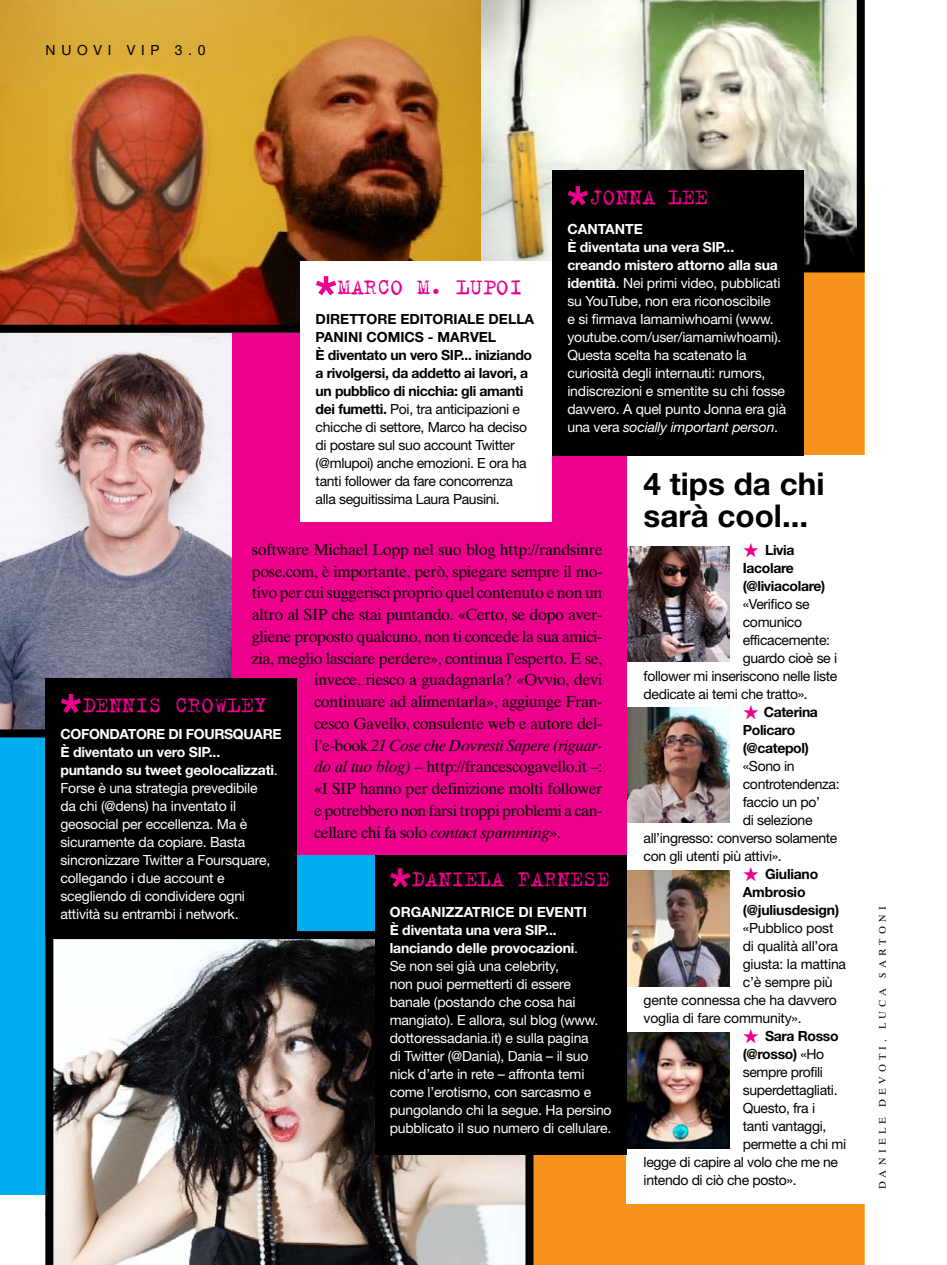
<style>
.page{position:relative;width:947px;height:1265px;background:#fff}
.page>*{position:absolute;margin:0;border:0;box-sizing:border-box;transform-origin:0 0}
.t1{font:700 56px "Helvetica Neue LT Std";color:#ec008c}
.t2{font:700 31.4px/32.4px "Helvetica Neue LT Std";color:#000}
.t3{font:24px "Trixie";color:#ec008c}
.t4{font:16px "Times Ten LT Std";letter-spacing:-.025em;color:#000}
.t5{font:italic 16px "Times Ten LT Std";letter-spacing:-.03em;color:#000}
.t6{font:14px/18px "Helvetica Neue LT Std";letter-spacing:-.015em;color:#fff}
.t7{font:14px/18px "Helvetica Neue LT Std";letter-spacing:-.025em;color:#000}
.t8{font:700 14px/18px "Helvetica Neue LT Std";letter-spacing:-.025em;color:#000}
.t9{font:700 14px "Helvetica Neue LT Std";letter-spacing:-.025em;color:#fff}
.t10{font:14px "Helvetica Neue LT Std";letter-spacing:.42em;color:#000}
.t11{font:9.6px "Times Ten LT Std";letter-spacing:.43em;color:#000}
.s1{font-weight:700}
.s2{font-style:italic}
.s3{color:#ec008c}
.s4{font-weight:400}
.s5{font-style:normal}
</style>
<div class="page">
<div style="left:533px;top:272px;width:332px;height:992px;background:#f7931d"></div>
<div style="left:0;top:737px;width:375px;height:457px;background:#00adef"></div>
<img style="left:481px;top:0;width:384px;height:272px">
<img style="left:45px;top:931px;width:488px;height:333px">
<img style="left:0;top:0;width:481px;height:325px">
<div style="left:626px;top:455px;width:239px;height:748px;background:#fff"></div>
<img style="left:626px;top:546px;width:103px;height:115px">
<img style="left:626px;top:707px;width:103px;height:115px">
<svg style="left:0;top:325px;width:300px;height:412px"></svg>
<div style="left:232px;top:333px;width:394px;height:522px;background:#ec008c"></div>
<img style="left:626px;top:870px;width:103px;height:115px">
<img style="left:626px;top:1032px;width:103px;height:115px">
<div style="left:300px;top:261px;width:252px;height:260px;background:#fff"></div>
<div style="left:552px;top:170px;width:252px;height:285px;background:#000"></div>
<div style="left:45px;top:678px;width:252px;height:258px;background:#000"></div>
<div style="left:375px;top:855px;width:251px;height:299px;background:#000"></div>
<p class="t10" style="left:45px;top:42px;width:162px">nuovi vip 3.0</p>
<h1 class="t1" style="left:566px;top:171px;width:24px">*</h1>
<h3 class="t3" style="left:589px;top:181px;width:120px">JONNA LEE</h3>
<p class="t6" style="left:567px;top:220px;width:220px"><span class="s1">cantante<br>È diventata una vera SIP... creando mistero attorno alla sua identità</span>. Nei primi video, pubblicati su YouTube, non era riconoscibile<br>e si firmava I amamiwhoami (www. youtube.com/user/iamamiwhoami).<br>Questa scelta ha scatenato la curiosità degli internauti: rumors, indiscrezioni e smentite su chi fosse davvero. A quel punto Jonna era già una vera <span class="s2">socially important person</span>.</p>
<h1 class="t1" style="left:315px;top:261px;width:24px">*</h1>
<h3 class="t3" style="left:337px;top:271px;width:14px">MARCO</h3>
<h3 class="t3" style="left:417px;top:271px;width:54px">M. LUPOI</h3>
<p class="t8" style="left:316px;top:309px;width:25px">DIrett</p>
<p class="t8" style="left:366px;top:309px;width:43px">ore edit</p>
<p class="t8" style="left:432px;top:309px;width:20px">oriale</p>
<p class="t7" style="left:316px;top:309px;width:220px;text-indent:173px"><span class="s1">DELLA<br>PANINI COMICS - MARVEL<br>È diventato un vero SIP... iniziando a rivolgersi, da addetto ai lavori, a un pubblico di nicchia: gli amanti dei fumetti.</span> Poi, tra anticipazioni e chicche di settore, Marco ha deciso di postare sul suo account Twitter (@mlupoi) anche emozioni. E ora ha tanti follower da fare concorrenza alla seguitissima Laura Pausini.</p>
<h2 class="t2" style="left:643px;top:466px;width:182px">4 tips da chi sarà cool...</h2>
<p class="t8" style="left:743px;top:540px;width:84px"><span class="s3">★</span> Livia<br>Iacolare (@liviacolare)</p>
<p class="t7" style="left:743px;top:594px;width:68px">«Verifico se</p>
<p class="t7" style="left:743px;top:612px;width:61px">comunico</p>
<p class="t7" style="left:743px;top:630px;width:89px">efficacemente:</p>
<p class="t7" style="left:743px;top:648px;width:96px">guardo cioè se i</p>
<p class="t7" style="left:643px;top:666px;width:195px">follower mi inseriscono nelle liste</p>
<p class="t7" style="left:643px;top:684px;width:166px">dedicate ai temi che tratto».</p>
<p class="t8" style="left:743px;top:702px;width:77px"><span class="s3">★</span> Caterina<br>Policaro (@catepol)</p>
<p class="t7" style="left:743px;top:756px;width:53px">«Sono in</p>
<p class="t7" style="left:743px;top:774px;width:98px">controtendenza:</p>
<p class="t7" style="left:743px;top:792px;width:79px">faccio un po’</p>
<p class="t7" style="left:743px;top:810px;width:71px">di selezione</p>
<p class="t7" style="left:643px;top:828px;width:195px">all’ingresso: converso solamente</p>
<p class="t7" style="left:643px;top:846px;width:140px">con gli utenti più attivi».</p>
<p class="t8" style="left:743px;top:864px;width:98px"><span class="s3">★</span> Giuliano<br>Ambrosio (@juliusdesign)</p>
<p class="t7" style="left:743px;top:918px;width:92px">«Pubblico post</p>
<p class="t7" style="left:743px;top:936px;width:97px">di qualità all’ora</p>
<p class="t7" style="left:743px;top:954px;width:105px">giusta: la mattina</p>
<p class="t7" style="left:743px;top:972px;width:91px">c’è sempre più</p>
<p class="t7" style="left:643px;top:990px;width:195px">gente connessa che ha davvero</p>
<p class="t7" style="left:643px;top:1008px;width:160px">voglia di fare community».</p>
<p class="t8" style="left:743px;top:1026px;width:97px"><span class="s3">★</span> Sara Rosso</p>
<p class="t8" style="left:743px;top:1044px;width:83px">(@rosso) <span class="s4">«Ho</span></p>
<p class="t7" style="left:743px;top:1062px;width:82px">sempre profili</p>
<p class="t7" style="left:743px;top:1080px;width:96px">superdettagliati.</p>
<p class="t7" style="left:743px;top:1098px;width:74px">Questo, fra i</p>
<p class="t7" style="left:743px;top:1116px;width:85px">tanti vantaggi,</p>
<p class="t7" style="left:743px;top:1134px;width:105px">permette a chi mi</p>
<p class="t7" style="left:643px;top:1152px;width:196px">legge di capire al volo che me ne</p>
<p class="t7" style="left:643px;top:1170px;width:154px">intendo di ciò che posto».</p>
<p class="t4" style="left:252px;top:540px;width:352px">software Michael Lopp nel suo blog http://randsinre</p>
<p class="t4" style="left:252px;top:561px;width:352px">pose.com, è importante, però, spiegare sempre il mo-</p>
<p class="t4" style="left:252px;top:583px;width:352px">tivo per cui suggerisci proprio quel contenuto e non un</p>
<p class="t4" style="left:252px;top:605px;width:352px">altro al SIP che stai puntando. «Certo, se dopo aver-</p>
<p class="t4" style="left:252px;top:627px;width:352px">gliene proposto qualcuno, non ti concede la sua amici-</p>
<p class="t4" style="left:252px;top:648px;width:352px">zia, meglio lasciare perdere», continua l’esperto. E se,</p>
<p class="t4" style="left:314px;top:670px;width:290px">invece, riesco a guadagnarla? «Ovvio, devi</p>
<p class="t4" style="left:314px;top:692px;width:290px">continuare ad alimentarla», aggiunge Fran-</p>
<p class="t4" style="left:314px;top:713px;width:290px">cesco Gavello, consulente web e autore del-</p>
<p class="t5" style="left:314px;top:735px;width:290px"><span class="s5">l’e-book</span> 21 Cose che Dovresti Sapere (riguar-</p>
<p class="t4" style="left:314px;top:757px;width:290px"><span class="s2">do al tuo blog)</span> – http://francescogavello.it –:</p>
<p class="t4" style="left:314px;top:779px;width:290px">«I SIP hanno per definizione molti follower</p>
<p class="t4" style="left:314px;top:800px;width:290px">e potrebbero non farsi troppi problemi a can-</p>
<p class="t4" style="left:314px;top:822px;width:249px">cellare chi fa solo <span class="s2">contact spamming</span>».</p>
<h1 class="t1" style="left:60px;top:679px;width:24px">*</h1>
<h3 class="t3" style="left:82px;top:689px;width:14px">DENNIS</h3>
<h3 class="t3" style="left:175px;top:689px;width:14px">CROWLEY</h3>
<p class="t9" style="left:60px;top:725px;width:49px">cofondat</p>
<p class="t6" style="left:60px;top:725px;width:219px;text-indent:76px"><span class="s1">ore di foursquare<br>È diventato un vero SIP... puntando su tweet geolocalizzati</span>.<br>Forse è una strategia prevedibile<br>da chi (@dens) ha inventato il geosocial per eccellenza. Ma è sicuramente da copiare. Basta sincronizzare Twitter a Foursquare, collegando i due account e scegliendo di condividere ogni attività su entrambi i network.</p>
<h1 class="t1" style="left:389px;top:853px;width:24px">*</h1>
<h3 class="t3" style="left:412px;top:863px;width:200px">DANIELA FARNESE</h3>
<p class="t9" style="left:390px;top:903px;width:21px">organizzatrice</p>
<p class="t6" style="left:390px;top:902px;width:223px;text-indent:129px"><span class="s1">di eventi<br>È diventata una vera SIP... lanciando delle provocazioni</span>.<br>Se non sei già una celebrity,<br>non puoi permetterti di essere banale (postando che cosa hai mangiato). E allora, sul blog (www. dottoressadania.it) e sulla pagina<br>di Twitter (@Dania), Dania – il suo nick d’arte in rete – affronta temi come l’erotismo, con sarcasmo e pungolando chi la segue. Ha persino pubblicato il suo numero di cellulare.</p>
<p class="t11" style="left:877px;top:1188px;width:283px;rotate:-90deg">daniele devoti, l uca sartoni</p>
</div>
